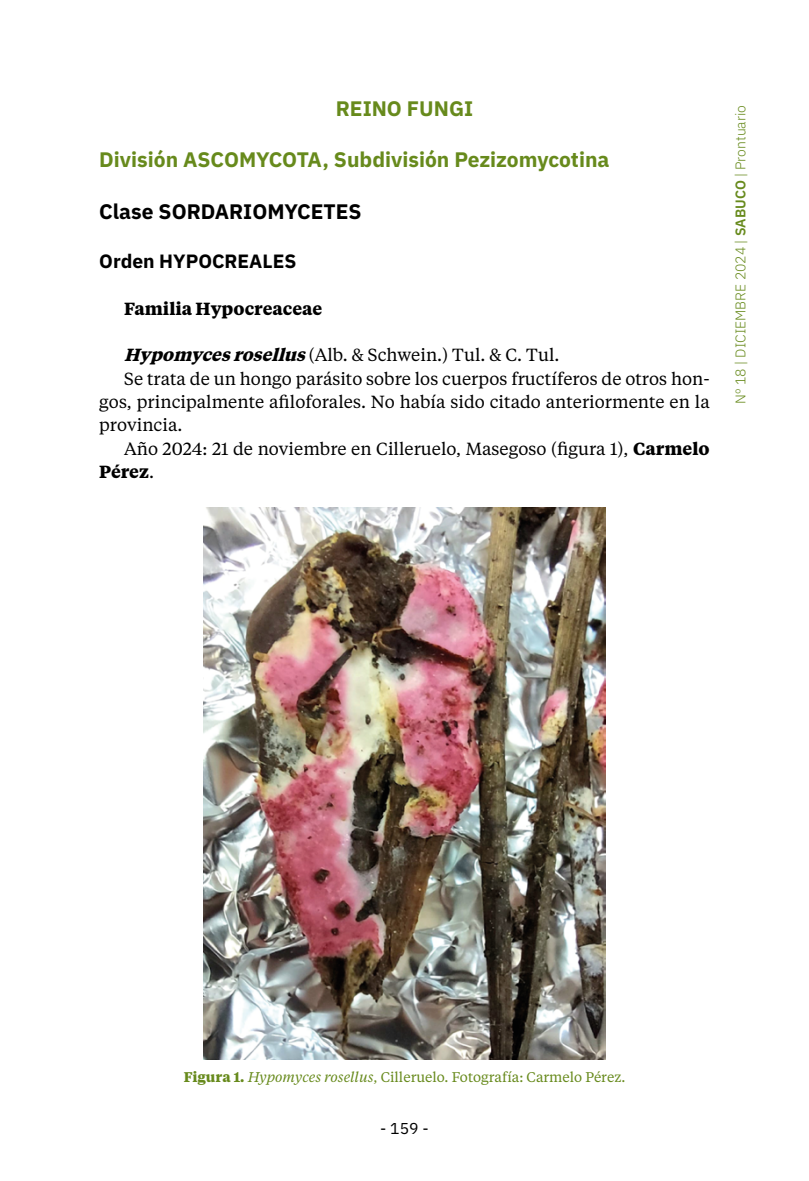
<style>
.page{position:relative;width:809px;height:1181px;background:#fff}
.page>*{position:absolute;margin:0;border:0;box-sizing:border-box;transform-origin:0 0}
.t1{font:700 21px "IBM Plex Sans Arabic";color:#678a1c}
.t2{font:700 21px "IBM Plex Sans Arabic";color:#000}
.t3{font:700 19.25px "IBM Plex Sans Arabic";color:#000}
.t4{font:17.5px "Tiempos Text";color:#000}
.t5{font:700 17.5px "Tiempos Text";color:#000}
.t6{font:15.75px "IBM Plex Sans Arabic";color:#000}
.t7{font:14px "Tiempos Text";color:#678a1c}
.t8{font:300 14px "IBM Plex Sans Arabic";color:#678a1c}
.s1{font-weight:700;font-style:italic}
.s2{font-weight:700}
.s3{font-weight:400}
.s4{font-weight:600}
.s5{font-style:italic}
</style>
<div class="page">
<img style="left:204px;top:507px;width:401px;height:552px">
<p class="t1" style="left:336px;top:96px;width:139px">REINO FUNGI</p>
<p class="t1" style="left:99px;top:148px;width:511px">División ASCOMYCOTA, Subdivisión Pezizomycotina</p>
<p class="t2" style="left:99px;top:199px;width:264px">Clase SORDARIOMYCETES</p>
<p class="t3" style="left:99px;top:250px;width:199px">Orden HYPOCREALES</p>
<p class="t5" style="left:124px;top:296px;width:200px">Familia Hypocreaceae</p>
<p class="t4" style="left:124px;top:343px;width:437px"><span class="s1">Hypomycesrosellus</span>(Alb. &amp; Schwein.) Tul. &amp; C. Tul.</p>
<p class="t4" style="left:124px;top:367px;width:587px">Se trata de un hongo parásito sobre los cuerpos fructíferos de otros hon-</p>
<p class="t4" style="left:99px;top:390px;width:612px">gos, principalmente afiloforales. No había sido citado anteriormente en la</p>
<p class="t4" style="left:99px;top:413px;width:85px">provincia.</p>
<p class="t4" style="left:124px;top:436px;width:587px">Año 2024: 21 de noviembre en Cilleruelo, Masegoso (figura 1), <span class="s2">Carmelo</span></p>
<p class="t5" style="left:99px;top:459px;width:56px">Pérez<span class="s3">.</span></p>
<p class="t8" style="left:732px;top:404px;width:300px;rotate:-90deg">Nº 18 | DICIEMBRE 2024 | <span class="s4">SABUCO</span> | Prontuario</p>
<p class="t7" style="left:184px;top:1067px;width:443px"><span class="s2">Figura 1.</span> <span class="s5">Hypomyces rosellus</span>, Cilleruelo. Fotografía: Carmelo Pérez.</p>
<p class="t6" style="left:380px;top:1119px;width:50px">- 159 -</p>
</div>
